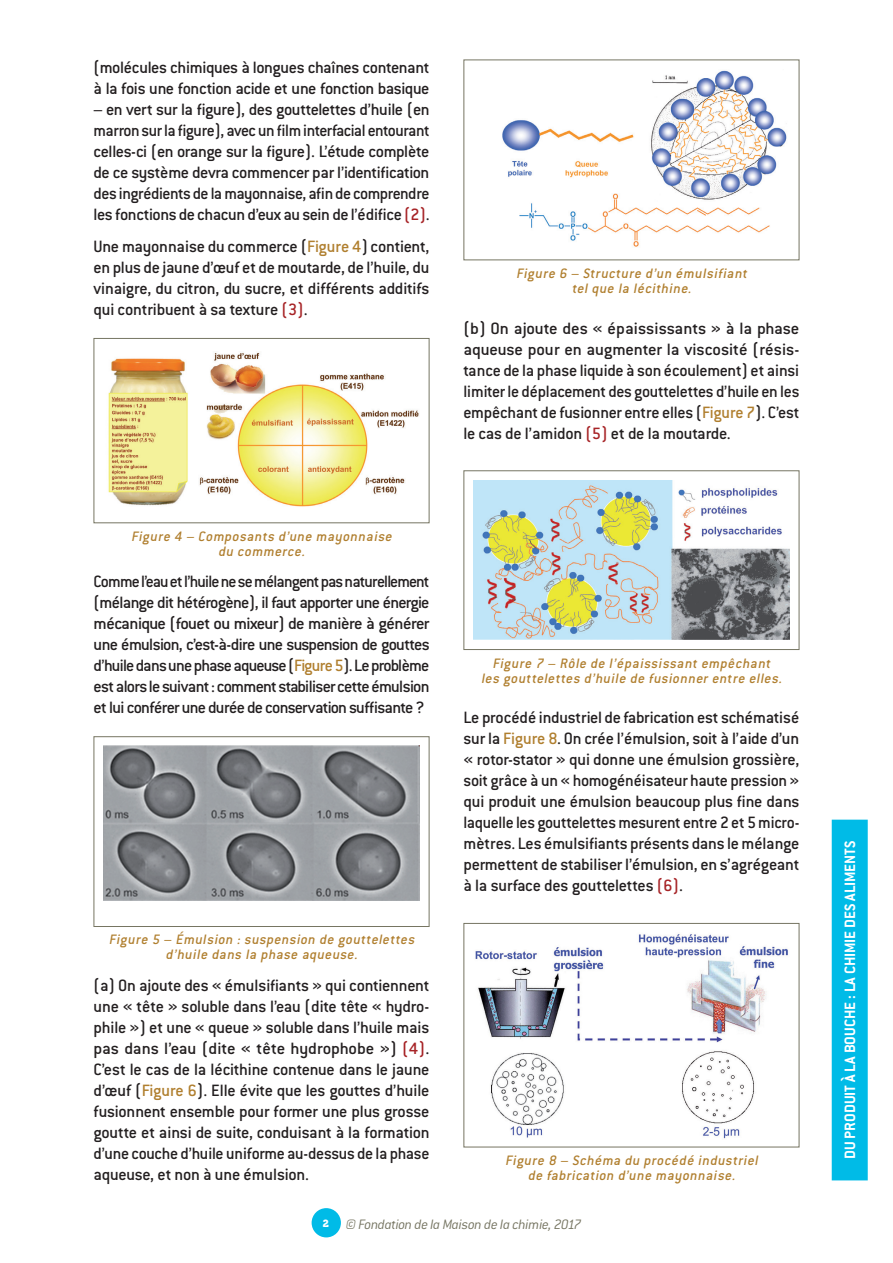
<style>
.page{position:relative;width:893px;height:1263px;background:#fff}
.page>*{position:absolute;margin:0;border:0;box-sizing:border-box;transform-origin:0 0}
.t1{font:500 18px/21px "Conduit ITC";letter-spacing:-.02em;color:#231f20;text-align:justify}
.t2{font:700 16.5px "Conduit ITC";color:#fff}
.t3{font:italic 500 15px/15px "Conduit ITC";color:#b07f2f;text-align:center}
.t4{font:italic 300 15px "Conduit ITC";letter-spacing:-.025em;color:#767562}
.s1{color:#a72427}
.s2{color:#b07f2f}
</style>
<div class="page">
<div style="left:312px;top:1208px;width:29px;height:29px;background:#00bbe7;border-radius:50%"></div>
<div style="left:832px;top:820px;width:36px;height:360px;background:#00bbe7"></div>
<img style="left:108px;top:352px;width:311px;height:155px">
<div style="left:94px;top:338px;width:335px;height:185px;border:1px solid #767562"></div>
<img style="left:103px;top:746px;width:317px;height:154px">
<div style="left:94px;top:736px;width:335px;height:191px;border:1px solid #767562"></div>
<img style="left:502px;top:70px;width:285px;height:177px">
<img style="left:473px;top:480px;width:317px;height:159px">
<div style="left:463px;top:470px;width:336px;height:180px;border:1px solid #767562"></div>
<img style="left:475px;top:934px;width:313px;height:205px">
<div style="left:463px;top:923px;width:336px;height:224px;border:1px solid #767562"></div>
<p class="t1" style="left:94px;top:57px;width:337px">(molécules chimiques à longues chaînes contenant à la fois une fonction acide et une fonction basique</p>
<p class="t1" style="left:94px;top:99px;width:338px">– en vert sur la figure), des gouttelettes d’huile (en marron sur la figure), avec un film interfacial entourant celles-ci (en orange sur la figure). L’étude complète de ce système devra commencer par l’identification des ingrédients de la mayonnaise, afin de comprendre les fonctions de chacun d’eux au sein de l’édifice <span class="s1">(2)</span>.</p>
<p class="t1" style="left:94px;top:236px;width:337px">Une mayonnaise du commerce (<span class="s2">Figure 4</span>) contient, en plus de jaune d’œuf et de moutarde, de l’huile, du vinaigre, du citron, du sucre, et différents additifs qui contribuent à sa texture <span class="s1">(3)</span>.</p>
<p class="t3" style="left:516px;top:266px;width:235px">Figure 6 – Structure d’un émulsifiant tel que la lécithine.</p>
<p class="t1" style="left:463px;top:317px;width:338px">(b) On ajoute des « épaississants » à la phase aqueuse pour en augmenter la viscosité (résis&shy;tance de la phase liquide à son écoulement) et ainsi limiter le déplacement des gouttelettes d’huile en les empêchant de fusionner entre elles (<span class="s2">Figure 7</span>). C’est le cas de l’amidon <span class="s1">(5)</span> et de la moutarde.</p>
<p class="t3" style="left:131px;top:528px;width:265px">Figure 4 – Composants d’une mayonnaise du commerce.</p>
<p class="t1" style="left:94px;top:571px;width:338px">Comme l’eau et l’huile ne se mélangent pas naturellement (mélange dit hétérogène), il faut apporter une énergie mécanique (fouet ou mixeur) de manière à générer une émulsion, c’est-à-dire une suspension de gouttes d’huile dans une phase aqueuse (<span class="s2">Figure5</span>). Le problème est alors le suivant: comment stabiliser cette émulsion et lui conférer une durée de conservation suffisante ?</p>
<p class="t3" style="left:109px;top:932px;width:310px">Figure 5 – Émulsion : suspension de gouttelettes d’huile dans la phase aqueuse.</p>
<p class="t1" style="left:94px;top:975px;width:337px">(a) On ajoute des « émulsifiants » qui contiennent une « tête » soluble dans l’eau (dite tête « hydro&shy;phile ») et une « queue » soluble dans l’huile mais pas dans l’eau (dite « tête hydrophobe ») <span class="s1">(4)</span>.<br>C’est le cas de la lécithine contenue dans le jaune d’œuf (<span class="s2">Figure 6</span>). Elle évite que les gouttes d’huile fusionnent ensemble pour former une plus grosse goutte et ainsi de suite, conduisant à la formation d’une couche d’huile uniforme au-dessus de la phase aqueuse, et non à une émulsion.</p>
<p class="t3" style="left:481px;top:655px;width:305px">Figure 7 – Rôle de l’épaississant empêchant les gouttelettes d’huile de fusionner entre elles.</p>
<p class="t1" style="left:463px;top:707px;width:337px">Le procédé industriel de fabrication est schématisé sur la <span class="s2">Figure 8</span>. On crée l’émulsion, soit à l’aide d’un « rotor-stator » qui donne une émulsion grossière, soit grâce à un «homogénéisateur haute pression» qui produit une émulsion beaucoup plus fine dans laquelle les gouttelettes mesurent entre 2 et 5 micro&shy;mètres. Les émulsifiants présents dans le mélange permettent de stabiliser l’émulsion, en s’agrégeant à la surface des gouttelettes <span class="s1">(6)</span>.</p>
<p class="t3" style="left:505px;top:1153px;width:257px">Figure 8 – Schéma du procédé industriel de fabrication d’une mayonnaise.</p>
<p class="t4" style="left:323px;top:1216px;width:260px"><sup>2</sup> © Fondation de la Maison de la chimie, 2017</p>
<p class="t2" style="left:840px;top:1159px;width:320px;rotate:-90deg">DU PRODUIT À LA BOUCHE : LA CHIMIE DES ALIMENTS</p>
</div>
